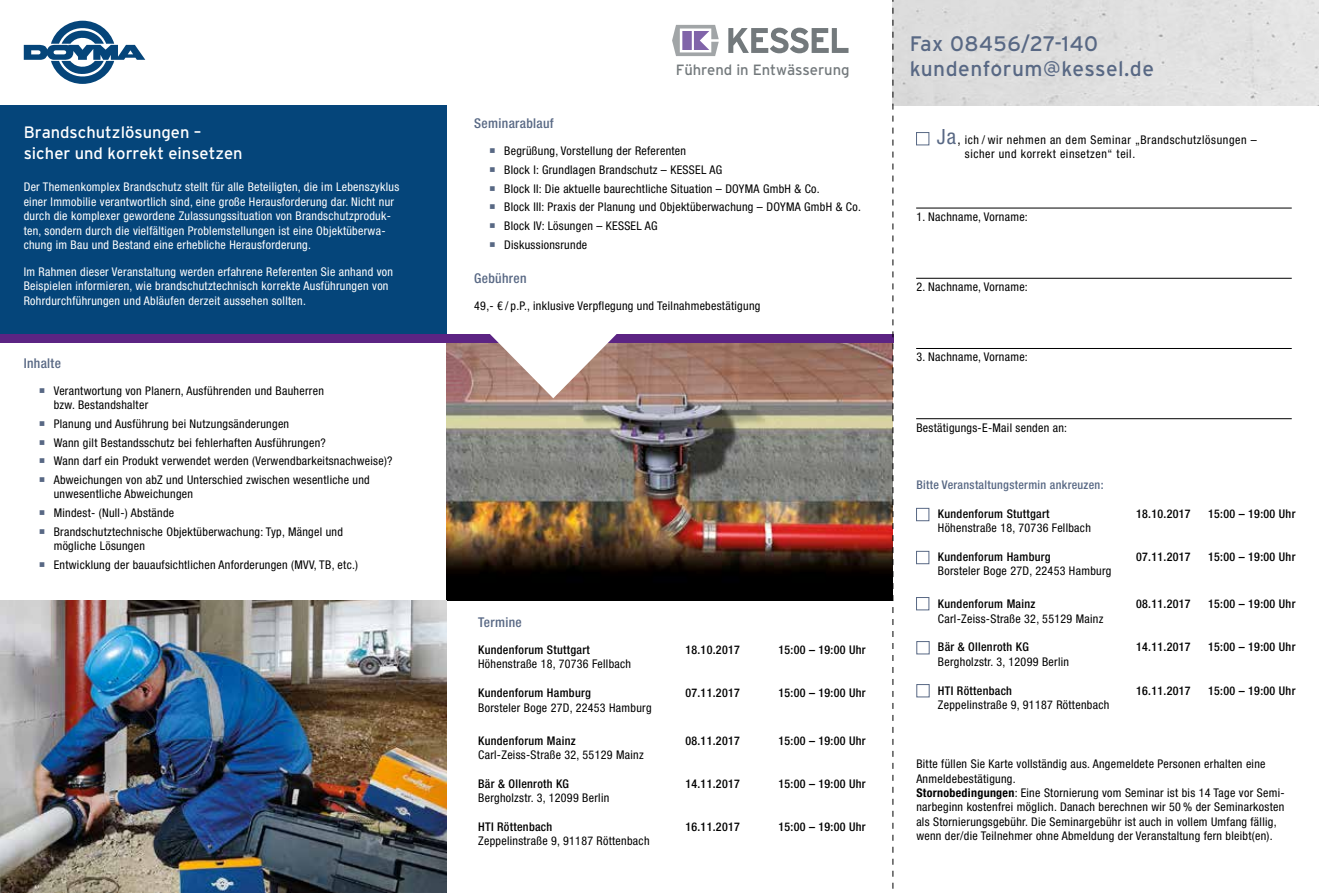
<style>
.page{position:relative;width:1319px;height:893px;background:#fff}
.page>*{position:absolute;margin:0;border:0;box-sizing:border-box;transform-origin:0 0}
.t1{font:21px/25.2px "Interstate";letter-spacing:.025em;color:#586884}
.t2{font:16.5px/21px "Interstate";color:#fff}
.t3{font:14.85px "Interstate";color:#73797c}
.t4{font:500 condensed 13.5px "Helvetica Neue LT Std";letter-spacing:.025em;color:#586884}
.t5{font:condensed 12px/14.4px "Helvetica Neue LT Std";letter-spacing:.025em;color:#000}
.t6{font:condensed 12px/14.4px "Helvetica Neue LT Std";letter-spacing:.025em;color:#fff}
.t7{font:500 condensed 12px "Helvetica Neue LT Std";letter-spacing:.025em;color:#000}
.t8{font:condensed 12px/14.4px "Helvetica Neue LT Std";letter-spacing:.05em;color:#000}
.t9{font:500 condensed 12px "Helvetica Neue LT Std";letter-spacing:.025em;color:#586884}
.s1{color:#586884}
.s2{font-size:21px;color:#586884}
.s3{font-size:13.5px}
.s4{font-weight:700}
</style>
<div class="page">
<div style="left:893px;top:0;width:425px;height:105px;background:#dfdfdf"></div>
<div style="left:0;top:105px;width:447px;height:230px;background:#05457a"></div>
<svg style="left:728px;top:28px;width:120px;height:25px"></svg>
<svg style="left:672px;top:25px;width:46px;height:31px"></svg>
<img style="left:447px;top:343px;width:445px;height:257px">
<img style="left:0;top:600px;width:447px;height:293px">
<div style="left:916px;top:132px;width:13px;height:13px;border:1px solid #586884"></div>
<div style="left:916px;top:508px;width:13px;height:13px;border:1px solid #586884"></div>
<div style="left:916px;top:641px;width:13px;height:13px;border:1px solid #586884"></div>
<div style="left:916px;top:551px;width:13px;height:13px;border:1px solid #586884"></div>
<div style="left:916px;top:684px;width:13px;height:13px;border:1px solid #586884"></div>
<div style="left:916px;top:597px;width:13px;height:13px;border:1px solid #586884"></div>
<hr style="left:916px;top:208px;width:375px;height:1px;background:#000">
<hr style="left:916px;top:278px;width:375px;height:1px;background:#000">
<hr style="left:916px;top:348px;width:375px;height:1px;background:#000">
<hr style="left:916px;top:418px;width:375px;height:1px;background:#000">
<svg style="left:24px;top:21px;width:121px;height:63px"></svg>
<div style="left:0;top:334px;width:893px;height:9px;background:#5c2483"></div>
<svg style="left:472px;top:334px;width:165px;height:64px"></svg>
<svg style="left:892px;top:0;width:1px;height:889px"></svg>
<h2 class="t2" style="left:24px;top:121px;width:220px">Brandschutzlösungen – sicher und korrekt einsetzen</h2>
<p class="t6" style="left:24px;top:180px;width:377px">Der Themenkomplex Brandschutz stellt für alle Beteiligten, die im Lebenszyklus einer Immobilie verantwortlich sind, eine große Herausforderung dar. Nicht nur durch die komplexer gewordene Zulassungssituation von Brandschutzproduk&shy;ten, sondern durch die vielfältigen Problemstellungen ist eine Objektüberwa&shy;chung im Bau und Bestand eine erhebliche Herausforderung.</p>
<p class="t6" style="left:24px;top:265px;width:371px">Im Rahmen dieser Veranstaltung werden erfahrene Referenten Sie anhand von<br>Beispielen informieren, wie brandschutztechnisch korrekte Ausführungen von<br>Rohrdurchführungen und Abläufen derzeit aussehen sollten.</p>
<p class="t4" style="left:24px;top:355px;width:39px">Inhalte</p>
<p class="t5" style="left:54px;top:383px;width:272px;text-indent:-15px"><span class="s1">○</span> Verantwortung von Planern, Ausführenden und Bauherren bzw. Bestandshalter</p>
<p class="t5" style="left:39px;top:416px;width:252px"><span class="s1">○</span> Planung und Ausführung bei Nutzungsänderungen</p>
<p class="t5" style="left:39px;top:435px;width:289px"><span class="s1">○</span> Wann gilt Bestandsschutz bei fehlerhaften Ausführungen?</p>
<p class="t5" style="left:39px;top:454px;width:355px"><span class="s1">○</span> Wann darf ein Produkt verwendet werden (Verwendbarkeitsnachweise)?</p>
<p class="t5" style="left:54px;top:472px;width:317px;text-indent:-15px"><span class="s1">○</span> Abweichungen von abZ und Unterschied zwischen wesentliche und unwesentliche Abweichungen</p>
<p class="t5" style="left:39px;top:505px;width:137px"><span class="s1">○</span> Mindest- (Null-) Abstände</p>
<p class="t5" style="left:54px;top:524px;width:291px;text-indent:-15px"><span class="s1">○</span> Brandschutztechnische Objektüberwachung: Typ, Mängel und mögliche Lösungen</p>
<p class="t5" style="left:39px;top:557px;width:321px"><span class="s1">○</span> Entwicklung der bauaufsichtlichen Anforderungen (MVV, TB, etc.)</p>
<p class="t3" style="left:675px;top:62px;width:175px">Führend in Entwässerung</p>
<p class="t4" style="left:474px;top:115px;width:81px">Seminarablauf</p>
<p class="t5" style="left:489px;top:144px;width:198px"><span class="s1">○</span> Begrüßung, Vorstellung der Referenten</p>
<p class="t5" style="left:489px;top:163px;width:234px"><span class="s1">○</span> Block I: Grundlagen Brandschutz – KESSEL AG</p>
<p class="t5" style="left:489px;top:181px;width:332px"><span class="s1">○</span> Block II: Die aktuelle baurechtliche Situation – DOYMA GmbH &amp; Co.</p>
<p class="t5" style="left:489px;top:200px;width:373px"><span class="s1">○</span> Block III: Praxis der Planung und Objektüberwachung – DOYMA GmbH &amp; Co.</p>
<p class="t5" style="left:489px;top:218px;width:170px"><span class="s1">○</span> Block IV: Lösungen – KESSEL AG</p>
<p class="t5" style="left:489px;top:237px;width:99px"><span class="s1">○</span> Diskussionsrunde</p>
<p class="t4" style="left:474px;top:270px;width:54px">Gebühren</p>
<p class="t5" style="left:474px;top:299px;width:288px">49,- € / p.P., inklusive Verpflegung und Teilnahmebestätigung</p>
<p class="t4" style="left:478px;top:614px;width:45px">Termine</p>
<p class="t7" style="left:478px;top:643px;width:113px">Kundenforum Stuttgart</p>
<p class="t7" style="left:685px;top:643px;width:56px">18.10.2017</p>
<p class="t7" style="left:778px;top:643px;width:89px">15:00 – 19:00 Uhr</p>
<p class="t5" style="left:478px;top:657px;width:154px">Höhenstraße 18, 70736 Fellbach</p>
<p class="t7" style="left:478px;top:686px;width:114px">Kundenforum Hamburg</p>
<p class="t7" style="left:685px;top:686px;width:56px">07.11.2017</p>
<p class="t7" style="left:778px;top:686px;width:89px">15:00 – 19:00 Uhr</p>
<p class="t5" style="left:478px;top:700px;width:175px">Borsteler Boge 27D, 22453 Hamburg</p>
<p class="t7" style="left:478px;top:733px;width:99px">Kundenforum Mainz</p>
<p class="t7" style="left:685px;top:733px;width:56px">08.11.2017</p>
<p class="t7" style="left:778px;top:733px;width:89px">15:00 – 19:00 Uhr</p>
<p class="t5" style="left:478px;top:747px;width:167px">Carl-Zeiss-Straße 32, 55129 Mainz</p>
<p class="t7" style="left:478px;top:776px;width:92px">Bär &amp; Ollenroth KG</p>
<p class="t7" style="left:685px;top:776px;width:56px">14.11.2017</p>
<p class="t7" style="left:778px;top:776px;width:89px">15:00 – 19:00 Uhr</p>
<p class="t5" style="left:478px;top:791px;width:133px">Bergholzstr. 3, 12099 Berlin</p>
<p class="t7" style="left:478px;top:820px;width:76px">HTI Röttenbach</p>
<p class="t7" style="left:685px;top:820px;width:56px">16.11.2017</p>
<p class="t7" style="left:778px;top:820px;width:89px">15:00 – 19:00 Uhr</p>
<p class="t5" style="left:478px;top:834px;width:173px">Zeppelinstraße 9, 91187 Röttenbach</p>
<h1 class="t1" style="left:909px;top:31px;width:246px">Fax 08456/27-140 kundenforum@kessel.de</h1>
<p class="t8" style="left:964px;top:133px;width:293px;text-indent:-28px"><span class="s2">Ja</span><span class="s3">,</span> ich / wir nehmen an dem Seminar „Brandschutzlösungen – sicher und korrekt einsetzen“ teil.</p>
<p class="t5" style="left:916px;top:209px;width:113px">1. Nachname, Vorname:</p>
<p class="t5" style="left:916px;top:280px;width:113px">2. Nachname, Vorname:</p>
<p class="t5" style="left:916px;top:350px;width:113px">3. Nachname, Vorname:</p>
<p class="t5" style="left:916px;top:420px;width:152px">Bestätigungs-E-Mail senden an:</p>
<p class="t9" style="left:916px;top:478px;width:189px">Bitte Veranstaltungstermin ankreuzen:</p>
<p class="t7" style="left:937px;top:506px;width:113px">Kundenforum Stuttgart</p>
<p class="t7" style="left:1135px;top:506px;width:56px">18.10.2017</p>
<p class="t7" style="left:1207px;top:506px;width:89px">15:00 – 19:00 Uhr</p>
<p class="t5" style="left:937px;top:520px;width:154px">Höhenstraße 18, 70736 Fellbach</p>
<p class="t7" style="left:937px;top:549px;width:114px">Kundenforum Hamburg</p>
<p class="t7" style="left:1135px;top:549px;width:56px">07.11.2017</p>
<p class="t7" style="left:1207px;top:549px;width:89px">15:00 – 19:00 Uhr</p>
<p class="t5" style="left:937px;top:564px;width:175px">Borsteler Boge 27D, 22453 Hamburg</p>
<p class="t7" style="left:937px;top:597px;width:99px">Kundenforum Mainz</p>
<p class="t7" style="left:1135px;top:597px;width:56px">08.11.2017</p>
<p class="t7" style="left:1207px;top:597px;width:89px">15:00 – 19:00 Uhr</p>
<p class="t5" style="left:937px;top:611px;width:167px">Carl-Zeiss-Straße 32, 55129 Mainz</p>
<p class="t7" style="left:937px;top:640px;width:92px">Bär &amp; Ollenroth KG</p>
<p class="t7" style="left:1135px;top:640px;width:56px">14.11.2017</p>
<p class="t7" style="left:1207px;top:640px;width:89px">15:00 – 19:00 Uhr</p>
<p class="t5" style="left:937px;top:654px;width:133px">Bergholzstr. 3, 12099 Berlin</p>
<p class="t7" style="left:937px;top:683px;width:76px">HTI Röttenbach</p>
<p class="t7" style="left:1135px;top:683px;width:56px">16.11.2017</p>
<p class="t7" style="left:1207px;top:683px;width:89px">15:00 – 19:00 Uhr</p>
<p class="t5" style="left:937px;top:697px;width:173px">Zeppelinstraße 9, 91187 Röttenbach</p>
<p class="t5" style="left:916px;top:757px;width:370px">Bitte füllen Sie Karte vollständig aus. Angemeldete Personen erhalten eine Anmeldebestätigung.<br><span class="s4">Stornobedingungen</span>: Eine Stornierung vom Seminar ist bis 14 Tage vor Semi&shy;narbeginn kostenfrei möglich. Danach berechnen wir 50 % der Seminarkosten als Stornierungsgebühr. Die Seminargebühr ist auch in vollem Umfang fällig, wenn der/die Teilnehmer ohne Abmeldung der Veranstaltung fern bleibt(en).</p>
</div>
